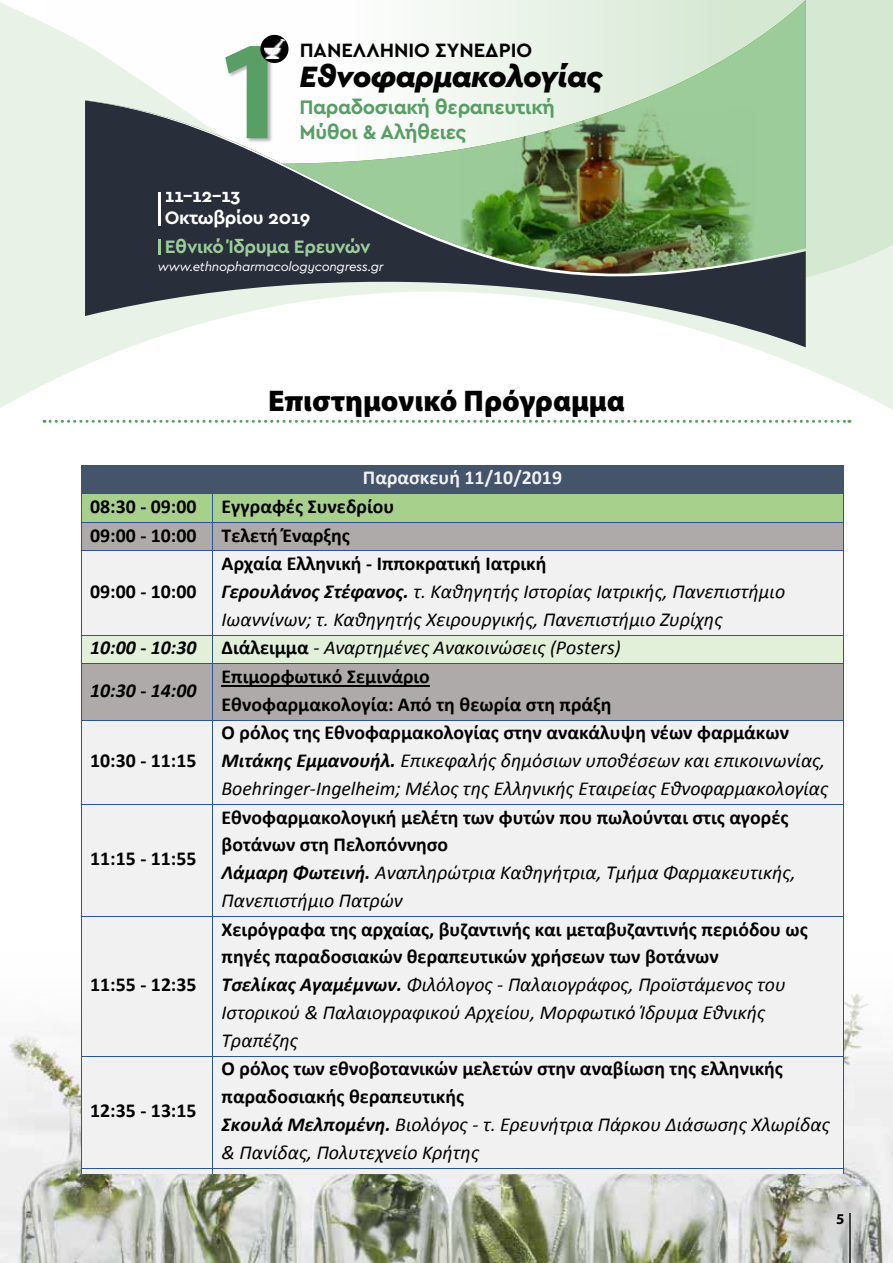
<style>
.page{position:relative;width:893px;height:1263px;background:#fff}
.page>*{position:absolute;margin:0;border:0;box-sizing:border-box;transform-origin:0 0}
.t1{font:italic 900 30.75px "Cera GR";letter-spacing:-.02em;color:#000}
.t2{font:900 30px "Myriad Pro";color:#000}
.t3{font:700 20.55px/24.6px "Cera GR";letter-spacing:-.02em;color:#589e65}
.t4{font:700 20.25px "Cera GR";color:#000}
.t5{font:700 19.8px/27.8px "Calibri";color:#000}
.t6{font:italic 19.8px/27.8px "Calibri";color:#000}
.t7{font:italic 700 19.8px "Calibri";color:#000}
.t8{font:700 19.8px "Calibri";color:#f1f1f2}
.t9{font:700 18.9px/21.6px "Cera GR";letter-spacing:-.02em;color:#fff}
.t10{font:700 18.9px "Cera GR";letter-spacing:-.02em;color:#9bcc9a}
.t11{font:700 15px "Myriad Pro";color:#000}
.t12{font:italic 13.2px "Cera GR";letter-spacing:-.02em;color:#fff}
.s1{font-weight:700;font-style:normal}
.s2{font-weight:700}
.s3{font-style:normal}
.s4{font-style:italic}
.s5{font-weight:400;font-style:italic}
</style>
<div class="page">
<svg style="left:0;top:2px;width:893px;height:408px"></svg>
<svg style="left:85px;top:288px;width:721px;height:59px"></svg>
<svg style="left:85px;top:100px;width:721px;height:188px;background:#3d424d"></svg>
<div style="left:225px;top:45px;width:48px;height:99px;background:#000;opacity:.3"></div>
<svg style="left:225px;top:46px;width:42px;height:92px"></svg>
<svg style="left:260px;top:35px;width:28px;height:28px"></svg>
<img style="left:265px;top:40px;width:17px;height:18px">
<hr style="left:158px;top:240px;width:3px;height:15px;background:#9bcc9a">
<hr style="left:158px;top:192px;width:3px;height:33px;background:#fff">
<svg style="left:282px;top:0;width:524px;height:286px"></svg>
<img style="left:460px;top:105px;width:295px;height:170px">
<img style="left:0;top:993px;width:893px;height:270px">
<hr style="left:849px;top:1213px;width:1px;height:50px;background:#414042">
<svg style="left:44px;top:420px;width:806px;height:3px"></svg>
<div style="left:82px;top:465px;width:761px;height:28px;background:#44546a"></div>
<hr style="left:82px;top:465px;width:761px;height:1px;background:#2f5496">
<div style="left:82px;top:494px;width:130px;height:28px;background:#a8d08d"></div>
<div style="left:213px;top:494px;width:630px;height:28px;background:#a8d08d"></div>
<hr style="left:82px;top:493px;width:130px;height:1px;background:#2f5496">
<hr style="left:213px;top:493px;width:630px;height:1px;background:#2f5496">
<div style="left:82px;top:523px;width:130px;height:27px;background:#aeaaaa"></div>
<div style="left:213px;top:523px;width:630px;height:27px;background:#aeaaaa"></div>
<hr style="left:82px;top:522px;width:130px;height:1px;background:#2f5496">
<hr style="left:213px;top:522px;width:630px;height:1px;background:#2f5496">
<div style="left:82px;top:551px;width:130px;height:84px;background:#f1f1f2"></div>
<div style="left:213px;top:551px;width:630px;height:84px;background:#f1f1f2"></div>
<svg style="left:81px;top:465px;width:1px;height:86px"></svg>
<hr style="left:82px;top:550px;width:130px;height:1px;background:#2f5496">
<svg style="left:212px;top:493px;width:1px;height:58px"></svg>
<hr style="left:213px;top:550px;width:630px;height:1px;background:#2f5496">
<svg style="left:843px;top:465px;width:1px;height:86px"></svg>
<hr style="left:81px;top:551px;width:1px;height:84px;background:#2f5496">
<hr style="left:212px;top:551px;width:1px;height:84px;background:#2f5496">
<hr style="left:843px;top:551px;width:1px;height:84px;background:#2f5496">
<div style="left:82px;top:636px;width:130px;height:27px;background:#e2efd9"></div>
<div style="left:213px;top:636px;width:630px;height:27px;background:#e2efd9"></div>
<hr style="left:82px;top:635px;width:130px;height:1px;background:#2f5496">
<hr style="left:213px;top:635px;width:630px;height:1px;background:#2f5496">
<div style="left:82px;top:664px;width:130px;height:56px;background:#aeaaaa"></div>
<div style="left:213px;top:664px;width:630px;height:56px;background:#aeaaaa"></div>
<hr style="left:222px;top:685px;width:208px;height:1px;background:#000">
<svg style="left:81px;top:635px;width:1px;height:29px"></svg>
<hr style="left:82px;top:663px;width:130px;height:1px;background:#2f5496">
<svg style="left:212px;top:635px;width:1px;height:29px"></svg>
<hr style="left:213px;top:663px;width:630px;height:1px;background:#2f5496">
<svg style="left:843px;top:635px;width:1px;height:29px"></svg>
<hr style="left:81px;top:664px;width:1px;height:56px;background:#2f5496">
<hr style="left:212px;top:664px;width:1px;height:56px;background:#2f5496">
<hr style="left:843px;top:664px;width:1px;height:56px;background:#2f5496">
<div style="left:82px;top:721px;width:130px;height:83px;background:#f1f1f2"></div>
<div style="left:213px;top:721px;width:630px;height:83px;background:#f1f1f2"></div>
<hr style="left:82px;top:720px;width:130px;height:1px;background:#2f5496">
<hr style="left:213px;top:720px;width:630px;height:1px;background:#2f5496">
<hr style="left:81px;top:721px;width:1px;height:83px;background:#2f5496">
<hr style="left:212px;top:721px;width:1px;height:83px;background:#2f5496">
<hr style="left:843px;top:721px;width:1px;height:83px;background:#2f5496">
<div style="left:82px;top:805px;width:130px;height:111px;background:#f1f1f2"></div>
<div style="left:213px;top:805px;width:630px;height:111px;background:#f1f1f2"></div>
<hr style="left:82px;top:804px;width:130px;height:1px;background:#2f5496">
<hr style="left:213px;top:804px;width:630px;height:1px;background:#2f5496">
<hr style="left:81px;top:805px;width:1px;height:111px;background:#2f5496">
<hr style="left:212px;top:805px;width:1px;height:111px;background:#2f5496">
<hr style="left:843px;top:805px;width:1px;height:111px;background:#2f5496">
<div style="left:82px;top:917px;width:130px;height:139px;background:#f1f1f2"></div>
<div style="left:213px;top:917px;width:630px;height:139px;background:#f1f1f2"></div>
<hr style="left:82px;top:916px;width:130px;height:1px;background:#2f5496">
<hr style="left:213px;top:916px;width:630px;height:1px;background:#2f5496">
<hr style="left:81px;top:917px;width:1px;height:139px;background:#2f5496">
<hr style="left:212px;top:917px;width:1px;height:139px;background:#2f5496">
<hr style="left:843px;top:917px;width:1px;height:139px;background:#2f5496">
<div style="left:82px;top:1057px;width:130px;height:111px;background:#f1f1f2"></div>
<div style="left:213px;top:1057px;width:630px;height:111px;background:#f1f1f2"></div>
<hr style="left:82px;top:1056px;width:130px;height:1px;background:#2f5496">
<hr style="left:213px;top:1056px;width:630px;height:1px;background:#2f5496">
<hr style="left:81px;top:1057px;width:1px;height:111px;background:#2f5496">
<hr style="left:212px;top:1057px;width:1px;height:111px;background:#2f5496">
<hr style="left:843px;top:1057px;width:1px;height:111px;background:#2f5496">
<div style="left:82px;top:1169px;width:130px;height:5px;background:#f1f1f2"></div>
<div style="left:213px;top:1169px;width:630px;height:5px;background:#f1f1f2"></div>
<hr style="left:82px;top:1168px;width:130px;height:1px;background:#2f5496">
<hr style="left:213px;top:1168px;width:630px;height:1px;background:#2f5496">
<p class="t4" style="left:300px;top:39px;width:234px">ΠΑΝΕΛΛΗΝΙΟ ΣΥΝΕΔΡΙΟ</p>
<h1 class="t1" style="left:299px;top:59px;width:305px">Εθνοφαρμακολογίας</h1>
<p class="t3" style="left:299px;top:95px;width:257px">Παραδοσιακή θεραπευτική<br>Μύθοι &amp; Αλήθειες</p>
<p class="t9" style="left:165px;top:185px;width:147px">11-12-13<br>Οκτωβρίου 2019</p>
<p class="t12" style="left:158px;top:260px;width:227px">www.ethnopharmacologycongress.gr</p>
<p class="t10" style="left:165px;top:236px;width:207px">Εθνικό Ίδρυμα Ερευνών</p>
<p class="t5" style="left:270px;top:379px;width:409px">ΠΑΝΕΛΛΗΝΙΟ ΣΥΝΕΔΡΙΟ ΕΘΝΟΦΑΡΜΑΚΟΛΟΓΙΑΣ</p>
<h2 class="t2" style="left:268px;top:381px;width:358px">Επιστημονικό Πρόγραμμα</h2>
<p class="t8" style="left:363px;top:465px;width:201px">Παρασκευή 11/10/2019</p>
<p class="t5" style="left:90px;top:492px;width:108px">08:30 - 09:00</p>
<p class="t5" style="left:222px;top:492px;width:174px">Εγγραφές Συνεδρίου</p>
<p class="t5" style="left:90px;top:521px;width:108px">09:00 - 10:00</p>
<p class="t5" style="left:222px;top:521px;width:130px">Τελετή Έναρξης</p>
<p class="t5" style="left:90px;top:577px;width:108px">09:00 - 10:00</p>
<p class="t6" style="left:222px;top:549px;width:565px"><span class="s1">Αρχαία Ελληνική - Ιπποκρατική Ιατρική<br></span><span class="s2">Γερουλάνος Στέφανος.</span> τ. Καθηγητής Ιστορίας Ιατρικής, Πανεπιστήμιο<br>Ιωαννίνων; τ. Καθηγητής Χειρουργικής, Πανεπιστήμιο Ζυρίχης</p>
<p class="t7" style="left:90px;top:635px;width:108px">10:00 <span class="s3">-</span> 10:30</p>
<p class="t6" style="left:222px;top:633px;width:401px"><span class="s1">Διάλειμμα</span> - Αναρτημένες Ανακοινώσεις (Posters)</p>
<p class="t7" style="left:90px;top:678px;width:108px">10:30 <span class="s3">-</span> 14:00</p>
<p class="t5" style="left:222px;top:662px;width:392px">Επιμορφωτικό Σεμινάριο<br>Εθνοφαρμακολογία: Από τη θεωρία στη πράξη</p>
<p class="t5" style="left:90px;top:747px;width:108px">10:30 - 11:15</p>
<p class="t5" style="left:90px;top:845px;width:108px">11:15 - 11:55</p>
<p class="t5" style="left:90px;top:971px;width:108px">11:55 - 12:35</p>
<p class="t5" style="left:90px;top:1097px;width:108px">12:35 - 13:15</p>
<p class="t6" style="left:222px;top:718px;width:608px"><span class="s1">Ο ρόλος της Εθνοφαρμακολογίας στην ανακάλυψη νέων φαρμάκων<br></span><span class="s2">Μιτάκης Εμμανουήλ.</span> Επικεφαλής δημόσιων υποθέσεων και επικοινωνίας,<br>Boehringer-Ingelheim; Μέλος της Ελληνικής Εταιρείας Εθνοφαρμακολογίας</p>
<p class="t5" style="left:222px;top:803px;width:576px">Εθνοφαρμακολογική μελέτη των φυτών που πωλούνται στις αγορές βοτάνων στη Πελοπόννησο<br><span class="s4">Λάμαρη Φωτεινή.</span> <span class="s5">Αναπληρώτρια Καθηγήτρια, Τμήμα Φαρμακευτικής, Πανεπιστήμιο Πατρών</span></p>
<p class="t5" style="left:222px;top:915px;width:588px">Χειρόγραφα της αρχαίας, βυζαντινής και μεταβυζαντινής περιόδου ως πηγές παραδοσιακών θεραπευτικών χρήσεων των βοτάνων<br><span class="s4">Τσελίκας Αγαμέμνων.</span> <span class="s5">Φιλόλογος - Παλαιογράφος, Προϊστάμενος του Ιστορικού &amp; Παλαιογραφικού Αρχείου, Μορφωτικό Ίδρυμα Εθνικής Τραπέζης</span></p>
<p class="t5" style="left:222px;top:1055px;width:610px">Ο ρόλος των εθνοβοτανικών μελετών στην αναβίωση της ελληνικής παραδοσιακής θεραπευτικής<br><span class="s4">Σκουλά Μελπομένη.</span> <span class="s5">Βιολόγος - τ. Ερευνήτρια Πάρκου ∆ιάσωσης Χλωρίδας &amp; Πανίδας, Πολυτεχνείο Κρήτης</span></p>
<p class="t11" style="left:836px;top:1210px;width:10px">5</p>
</div>
